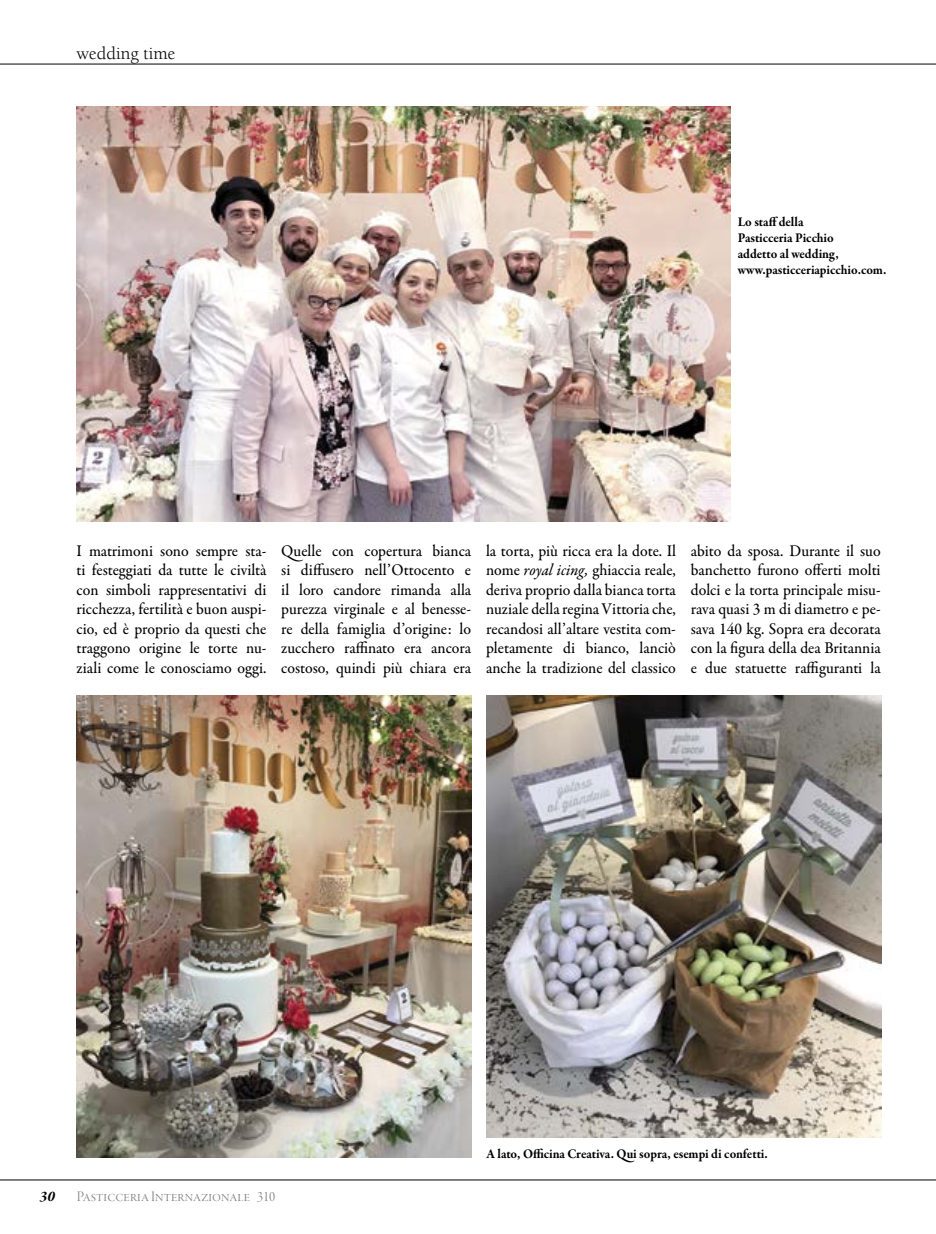
<style>
.page{position:relative;width:936px;height:1234px;background:#fff}
.page>*{position:absolute;margin:0;border:0;box-sizing:border-box;transform-origin:0 0}
.t1{font:18px "Berkeley";color:#000}
.t2{font:500 16.5px/19.5px "Garamond Premr Pro";color:#000;text-align:justify;scale:.95 1}
.t3{font:15px "Garamond Premr Pro Lt Disp";letter-spacing:.01em;color:#7c7c7c}
.t4{font:italic 700 15px "Garamond Premr Pro";color:#000}
.t5{font:700 13.5px/15.8px "Garamond Premr Pro";letter-spacing:-.005em;color:#000;scale:.95 1}
.s1{font-family:"Garamond Premr Pro Med It";font-weight:400}
</style>
<div class="page">
<hr style="left:0;top:1179px;width:935px;height:1px;background:#000">
<hr style="left:0;top:64px;width:935px;height:1px;background:#000">
<img style="left:77px;top:106px;width:653px;height:415px">
<img style="left:486px;top:695px;width:395px;height:442px">
<img style="left:77px;top:695px;width:394px;height:462px">
<p class="t1" style="left:77px;top:44px;width:100px">wedding time</p>
<p class="t5" style="left:737px;top:214px;width:158px">Lo staff della<br>Pasticceria Picchio<br>addetto al wedding, www.pasticceriapicchio.com.</p>
<p class="t2" style="left:77px;top:541px;width:201px">I matrimoni sono sempre sta&shy;ti festeggiati da tutte le civiltà con simboli rappresentativi di ricchezza, fertilità e buon auspi&shy;cio, ed è proprio da questi che traggono origine le torte nu&shy;ziali come le conosciamo oggi.</p>
<p class="t2" style="left:281px;top:541px;width:201px">Quelle con copertura bianca si diffusero nell’Ottocento e il loro candore rimanda alla purezza virginale e al benesse&shy;re della famiglia d’origine: lo zucchero raffinato era ancora costoso, quindi più chiara era</p>
<p class="t2" style="left:486px;top:541px;width:201px">la torta, più ricca era la dote. Il nome <span class="s1">royal icing,</span> ghiaccia reale, deriva proprio dalla bianca torta nuziale della regina Vittoria che, recandosi all’altare vestita com&shy;pletamente di bianco, lanciò anche la tradizione del classico</p>
<p class="t2" style="left:690px;top:541px;width:201px">abito da sposa. Durante il suo banchetto furono offerti molti dolci e la torta principale misu&shy;rava quasi 3 m di diametro e pe&shy;sava 140 kg. Sopra era decorata con la figura della dea Britannia e due statuette raffiguranti la</p>
<p class="t4" style="left:40px;top:1186px;width:16px">30</p>
<p class="t3" style="left:77px;top:1187px;width:200px">Pasticceria Internazionale 310</p>
<p class="t5" style="left:486px;top:1145px;width:297px">A lato, Officina Creativa. Qui sopra, esempi di confetti.</p>
</div>
